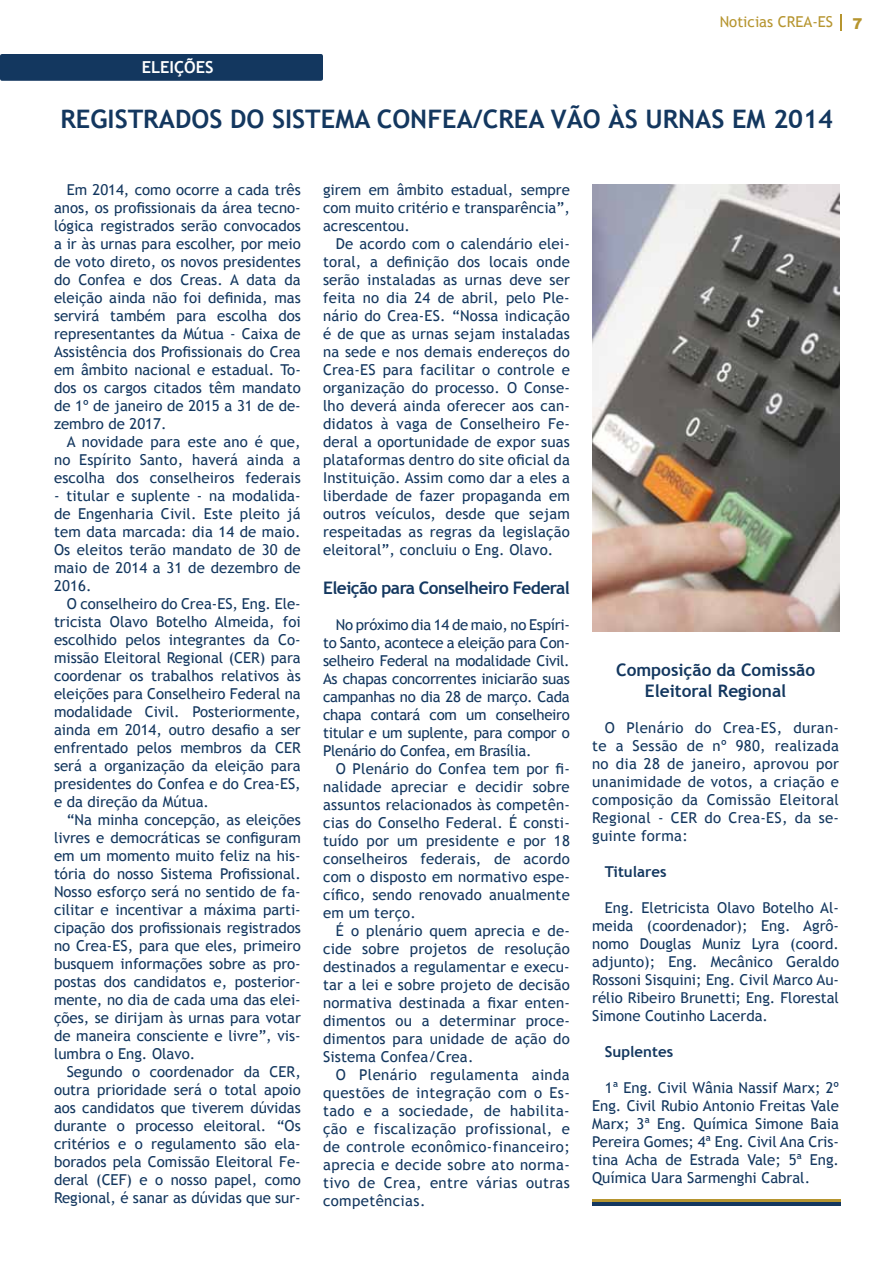
<style>
.page{position:relative;width:893px;height:1263px;background:#fff}
.page>*{position:absolute;margin:0;border:0;box-sizing:border-box;transform-origin:0 0}
.t1{font:700 25.5px "Trebuchet MS";color:#13375f}
.t2{font:700 17.25px/20.7px "Trebuchet MS";color:#13375f;text-align:center}
.t3{font:700 17.25px "Trebuchet MS";letter-spacing:-.03em;color:#13375f}
.t4{font:700 16.5px "Trebuchet MS";color:#fff}
.t5{font:15px/18px "Trebuchet MS";color:#13375f;text-align:justify}
.t6{font:700 15px "Trebuchet MS";color:#13375f}
.t7{font:15px "Trebuchet MS";color:#b6952f}
.t8{font:900 15px "Arial";color:#b6952f}
</style>
<div class="page">
<svg style="left:840px;top:15px;width:2px;height:16px"></svg>
<div style="left:0;top:54px;width:323px;height:27px;background:#13375f;border-radius:2px"></div>
<img style="left:592px;top:184px;width:247px;height:447px">
<hr style="left:592px;top:1199px;width:248px;height:4px;background:#b6952f">
<hr style="left:592px;top:1202px;width:248px;height:4px;background:#13375f">
<p class="t4" style="left:142px;top:57px;width:74px">ELEIÇÕES</p>
<p class="t7" style="left:720px;top:13px;width:115px">Noticias CREA-ES</p>
<p class="t8" style="left:853px;top:12px;width:12px">7</p>
<h1 class="t1" style="left:60px;top:103px;width:774px">REGISTRADOS DO SISTEMA CONFEA/CREA VÃO ÀS URNAS EM 2014</h1>
<p class="t5" style="left:54px;top:181px;width:248px;text-indent:13px">Em 2014, como ocorre a cada três anos, os profissionais da área tecno&shy;lógica registrados serão convocados a ir às urnas para escolher, por meio de voto direto, os novos presidentes do Confea e dos Creas. A data da eleição ainda não foi definida, mas servirá também para escolha dos representantes da Mútua - Caixa de Assistência dos Profissionais do Crea em âmbito nacional e estadual. To&shy;dos os cargos citados têm mandato de 1º de janeiro de 2015 a 31 de de&shy;zembro de 2017.</p>
<p class="t5" style="left:54px;top:433px;width:248px;text-indent:13px">A novidade para este ano é que, no Espírito Santo, haverá ainda a escolha dos conselheiros federais</p>
<p class="t5" style="left:54px;top:487px;width:248px">- titular e suplente - na modalida&shy;de Engenharia Civil. Este pleito já tem data marcada: dia 14 de maio.<br>Os eleitos terão mandato de 30 de maio de 2014 a 31 de dezembro de 2016.</p>
<p class="t5" style="left:54px;top:595px;width:248px;text-indent:13px">O conselheiro do Crea-ES, Eng. Ele&shy;tricista Olavo Botelho Almeida, foi escolhido pelos integrantes da Co&shy;missão Eleitoral Regional (CER) para coordenar os trabalhos relativos às eleições para Conselheiro Federal na modalidade Civil. Posteriormente, ainda em 2014, outro desafio a ser enfrentado pelos membros da CER será a organização da eleição para presidentes do Confea e do Crea-ES, e da direção da Mútua.</p>
<p class="t5" style="left:54px;top:811px;width:248px;text-indent:13px">“Na minha concepção, as eleições livres e democráticas se configuram em um momento muito feliz na his&shy;tória do nosso Sistema Profissional.<br>Nosso esforço será no sentido de fa&shy;cilitar e incentivar a máxima parti&shy;cipação dos profissionais registrados no Crea-ES, para que eles, primeiro busquem informações sobre as pro&shy;postas dos candidatos e, posterior&shy;mente, no dia de cada uma das elei&shy;ções, se dirijam às urnas para votar de maneira consciente e livre”, vis&shy;lumbra o Eng. Olavo.</p>
<p class="t5" style="left:54px;top:1063px;width:248px;text-indent:13px">Segundo o coordenador da CER, outra prioridade será o total apoio aos candidatos que tiverem dúvidas durante o processo eleitoral. “Os critérios e o regulamento são ela&shy;borados pela Comissão Eleitoral Fe&shy;deral (CEF) e o nosso papel, como Regional, é sanar as dúvidas que sur-</p>
<p class="t5" style="left:323px;top:181px;width:248px">girem em âmbito estadual, sempre com muito critério e transparência”, acrescentou.</p>
<p class="t5" style="left:323px;top:235px;width:248px;text-indent:13px">De acordo com o calendário elei&shy;toral, a definição dos locais onde serão instaladas as urnas deve ser feita no dia 24 de abril, pelo Ple&shy;nário do Crea-ES. “Nossa indicação é de que as urnas sejam instaladas na sede e nos demais endereços do Crea-ES para facilitar o controle e organização do processo. O Conse&shy;lho deverá ainda oferecer aos can&shy;didatos à vaga de Conselheiro Fe&shy;deral a oportunidade de expor suas plataformas dentro do site oficial da Instituição. Assim como dar a eles a liberdade de fazer propaganda em outros veículos, desde que sejam respeitadas as regras da legislação eleitoral”, concluiu o Eng. Olavo.</p>
<p class="t3" style="left:323px;top:577px;width:248px">Eleição para Conselheiro Federal</p>
<p class="t5" style="left:323px;top:616px;width:248px;text-indent:13px">No próximo dia 14 de maio, no Espíri&shy;to Santo, acontece a eleição para Con&shy;selheiro Federal na modalidade Civil.<br>As chapas concorrentes iniciarão suas campanhas no dia 28 de março. Cada chapa contará com um conselheiro titular e um suplente, para compor o Plenário do Confea, em Brasília.</p>
<p class="t5" style="left:323px;top:760px;width:248px;text-indent:13px">O Plenário do Confea tem por fi&shy;nalidade apreciar e decidir sobre assuntos relacionados às competên&shy;cias do Conselho Federal. É consti&shy;tuído por um presidente e por 18 conselheiros federais, de acordo com o disposto em normativo espe&shy;cífico, sendo renovado anualmente em um terço.</p>
<p class="t5" style="left:323px;top:922px;width:248px;text-indent:13px">É o plenário quem aprecia e de&shy;cide sobre projetos de resolução destinados a regulamentar e execu&shy;tar a lei e sobre projeto de decisão normativa destinada a fixar enten&shy;dimentos ou a determinar proce&shy;dimentos para unidade de ação do Sistema Confea/Crea.</p>
<p class="t5" style="left:323px;top:1066px;width:248px;text-indent:13px">O Plenário regulamenta ainda questões de integração com o Es&shy;tado e a sociedade, de habilita&shy;ção e fiscalização profissional, e de controle econômico-financeiro; aprecia e decide sobre ato norma&shy;tivo de Crea, entre várias outras competências.</p>
<p class="t2" style="left:616px;top:660px;width:201px">Composição da Comissão<br>Eleitoral Regional</p>
<p class="t5" style="left:592px;top:719px;width:248px;text-indent:13px">O Plenário do Crea-ES, duran&shy;te a Sessão de nº 980, realizada no dia 28 de janeiro, aprovou por unanimidade de votos, a criação e composição da Comissão Eleitoral Regional - CER do Crea-ES, da se&shy;guinte forma:</p>
<p class="t6" style="left:605px;top:862px;width:63px">Titulares</p>
<p class="t5" style="left:592px;top:899px;width:248px;text-indent:13px">Eng. Eletricista Olavo Botelho Al&shy;meida (coordenador); Eng. Agrô&shy;nomo Douglas Muniz Lyra (coord. adjunto); Eng. Mecânico Geraldo Rossoni Sisquini; Eng. Civil Marco Au&shy;rélio Ribeiro Brunetti; Eng. Florestal Simone Coutinho Lacerda.</p>
<p class="t6" style="left:605px;top:1042px;width:70px">Suplentes</p>
<p class="t5" style="left:592px;top:1079px;width:248px;text-indent:13px">1ª Eng. Civil Wânia Nassif Marx; 2º Eng. Civil Rubio Antonio Freitas Vale Marx; 3ª Eng. Química Simone Baia Pereira Gomes; 4ª Eng. Civil Ana Cris&shy;tina Acha de Estrada Vale; 5ª Eng.<br>Química Uara Sarmenghi Cabral.</p>
</div>
